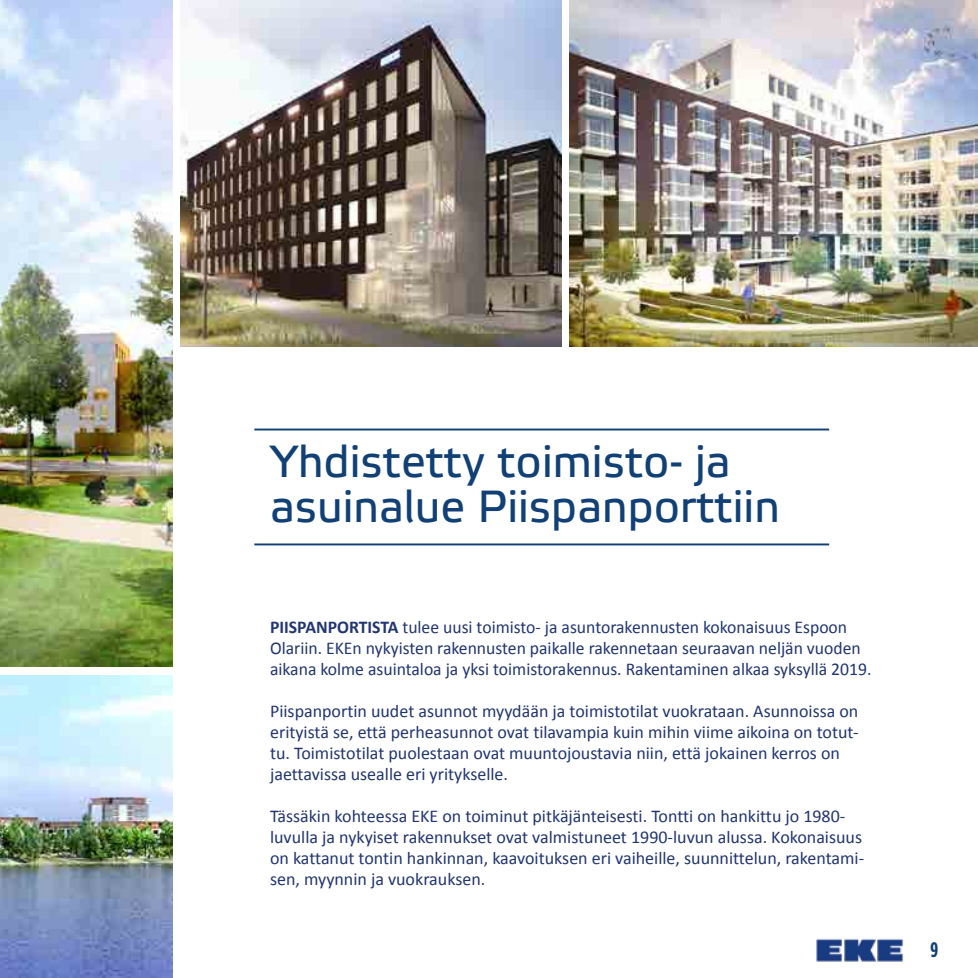
<style>
.page{position:relative;width:978px;height:978px;background:#fff}
.page>*{position:absolute;margin:0;border:0;box-sizing:border-box;transform-origin:0 0}
.t1{font:45px/45px "Etelka Text Pro";color:#104075}
.t2{font:700 21px "Gotham Condensed";color:#104075}
.t3{font:18px/21px "Calibri";color:#213570}
.s1{font-weight:700}
</style>
<div class="page">
<img style="left:0;top:0;width:172px;height:666px">
<img style="left:0;top:675px;width:172px;height:303px">
<img style="left:570px;top:0;width:408px;height:347px">
<img style="left:181px;top:0;width:380px;height:347px">
<hr style="left:254px;top:429px;width:575px;height:1px;background:#104075">
<hr style="left:254px;top:543px;width:575px;height:2px;background:#104075">
<img style="left:816px;top:938px;width:88px;height:24px">
<h1 class="t1" style="left:270px;top:442px;width:511px">Yhdistetty toimisto- ja asuinalue Piispanporttiin</h1>
<p class="t3" style="left:270px;top:617px;width:603px"><span class="s1">PIISPANPORTISTA</span> tulee uusi toimisto- ja asuntorakennusten kokonaisuus Espoon<br>Olariin. EKEn nykyisten rakennusten paikalle rakennetaan seuraavan neljän vuoden aikana kolme asuintaloa ja yksi toimistorakennus. Rakentaminen alkaa syksyllä 2019.</p>
<p class="t3" style="left:270px;top:701px;width:590px">Piispanportin uudet asunnot myydään ja toimistotilat vuokrataan. Asunnoissa on erityistä se, että perheasunnot ovat tilavampia kuin mihin viime aikoina on totut&shy;tu. Toimistotilat puolestaan ovat muuntojoustavia niin, että jokainen kerros on jaettavissa usealle eri yritykselle.</p>
<p class="t3" style="left:270px;top:806px;width:596px">Tässäkin kohteessa EKE on toiminut pitkäjänteisesti. Tontti on hankittu jo 1980- luvulla ja nykyiset rakennukset ovat valmistuneet 1990-luvun alussa. Kokonaisuus on kattanut tontin hankinnan, kaavoituksen eri vaiheille, suunnittelun, rakentami&shy;sen, myynnin ja vuokrauksen.</p>
<p class="t2" style="left:930px;top:937px;width:9px">9</p>
</div>
